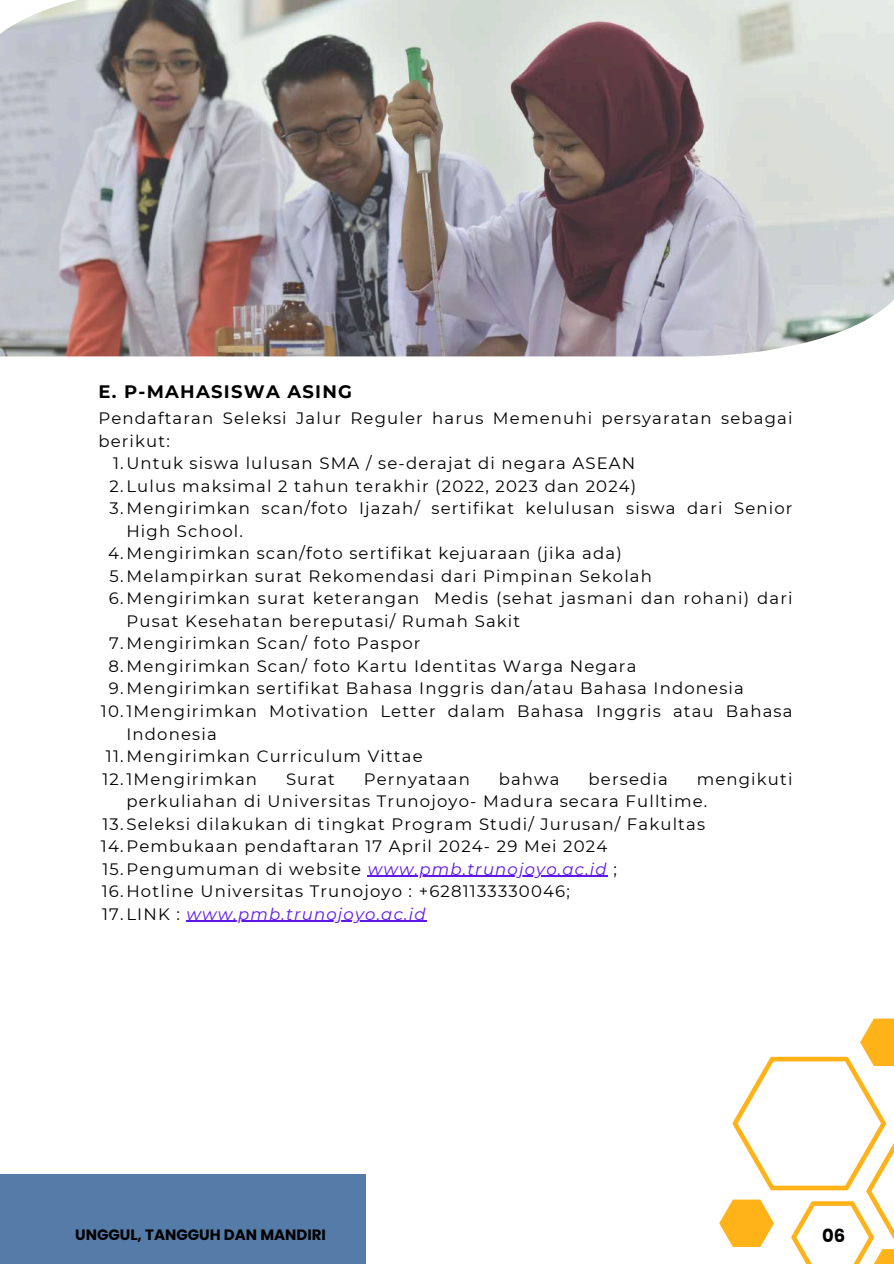
<style>
.page{position:relative;width:894px;height:1264px;background:#fff}
.page>*{position:absolute;margin:0;border:0;box-sizing:border-box;transform-origin:0 0}
.t1{font:700 18px "Montserrat";letter-spacing:.07em;color:#000}
.t2{font:700 18px "Poppins";color:#000}
.t3{font:16.5px "Montserrat";letter-spacing:.07em;color:#000}
.t4{font:italic 16.5px "Montserrat";letter-spacing:.07em;color:#5e17eb}
.t5{font:700 15px "Poppins";color:#000}
.s1{font-style:italic;color:#5e17eb}
.s2{font-style:normal;color:#000}
</style>
<div class="page">
<div style="left:0;top:1174px;width:366px;height:89px;background:#557ba8"></div>
<svg style="left:719px;top:1018px;width:174px;height:245px"></svg>
<img style="left:0;top:0;width:893px;height:356px">
<hr style="left:367px;top:875px;width:240px;height:1px;background:#5e17eb">
<hr style="left:186px;top:920px;width:240px;height:1px;background:#5e17eb">
<p class="t1" style="left:98px;top:380px;width:255px">E. P-MAHASISWA ASING</p>
<p class="t3" style="left:98px;top:408px;width:695px">Pendaftaran Seleksi Jalur Reguler harus Memenuhi persyaratan sebagai</p>
<p class="t3" style="left:98px;top:431px;width:73px">berikut:</p>
<p class="t3" style="left:113px;top:453px;width:523px">1.Untuk siswa lulusan SMA / se-derajat di negara ASEAN</p>
<p class="t3" style="left:109px;top:476px;width:528px">2.Lulus maksimal 2 tahun terakhir (2022, 2023 dan 2024)</p>
<p class="t3" style="left:110px;top:498px;width:684px">3.Mengirimkan scan/foto Ijazah/ sertifikat kelulusan siswa dari Senior</p>
<p class="t3" style="left:126px;top:521px;width:118px">High School.</p>
<p class="t3" style="left:108px;top:543px;width:515px">4.Mengirimkan scan/foto sertifikat kejuaraan (jika ada)</p>
<p class="t3" style="left:110px;top:566px;width:543px">5.Melampirkan surat Rekomendasi dari Pimpinan Sekolah</p>
<p class="t3" style="left:109px;top:588px;width:685px">6.Mengirimkan surat keterangan Medis (sehat jasmani dan rohani) dari</p>
<p class="t3" style="left:126px;top:611px;width:395px">Pusat Kesehatan bereputasi/ Rumah Sakit</p>
<p class="t3" style="left:109px;top:633px;width:312px">7.Mengirimkan Scan/ foto Paspor</p>
<p class="t3" style="left:108px;top:656px;width:529px">8.Mengirimkan Scan/ foto Kartu Identitas Warga Negara</p>
<p class="t3" style="left:109px;top:678px;width:636px">9.Mengirimkan sertifikat Bahasa Inggris dan/atau Bahasa Indonesia</p>
<p class="t3" style="left:101px;top:701px;width:693px">10.1Mengirimkan Motivation Letter dalam Bahasa Inggris atau Bahasa</p>
<p class="t3" style="left:126px;top:723px;width:92px">Indonesia</p>
<p class="t3" style="left:106px;top:746px;width:318px">11.Mengirimkan Curriculum Vittae</p>
<p class="t3" style="left:102px;top:768px;width:156px">12.1Mengirimkan</p>
<p class="t3" style="left:286px;top:768px;width:50px">Surat</p>
<p class="t3" style="left:364px;top:768px;width:107px">Pernyataan</p>
<p class="t3" style="left:498px;top:768px;width:62px">bahwa</p>
<p class="t3" style="left:588px;top:768px;width:81px">bersedia</p>
<p class="t3" style="left:696px;top:768px;width:97px">mengikuti</p>
<p class="t3" style="left:126px;top:791px;width:582px">perkuliahan di Universitas Trunojoyo- Madura secara Fulltime.</p>
<p class="t3" style="left:102px;top:813px;width:604px">13.Seleksi dilakukan di tingkat Program Studi/ Jurusan/ Fakultas</p>
<p class="t3" style="left:101px;top:836px;width:507px">14.Pembukaan pendaftaran 17 April 2024- 29 Mei 2024</p>
<p class="t3" style="left:102px;top:858px;width:515px">15.Pengumuman di website <span class="s1">www.pmb.trunojoyo.ac.id</span> ;</p>
<p class="t3" style="left:102px;top:881px;width:469px">16.Hotline Universitas Trunojoyo : +6281133330046;</p>
<p class="t4" style="left:102px;top:903px;width:325px"><span class="s2">17.LINK :</span> www.pmb.trunojoyo.ac.id</p>
<p class="t5" style="left:75px;top:1224px;width:252px">UNGGUL, TANGGUH DAN MANDIRI</p>
<p class="t2" style="left:821px;top:1223px;width:25px">06</p>
</div>
